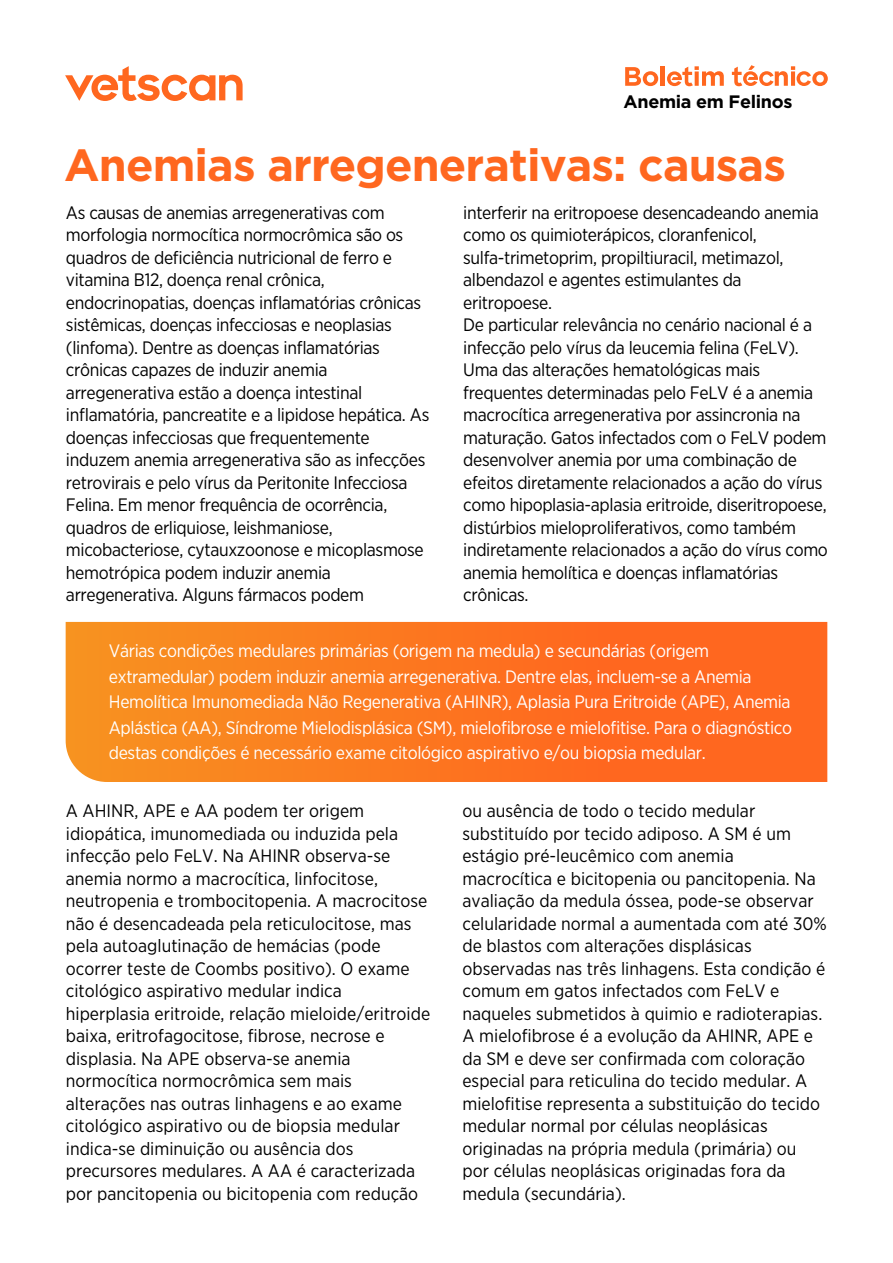
<style>
.page{position:relative;width:893px;height:1263px;background:#fff}
.page>*{position:absolute;margin:0;border:0;box-sizing:border-box;transform-origin:0 0}
.t1{font:700 45px "Gotham";letter-spacing:-.02em;color:#ff671f}
.t2{font:18px/22.5px "Gotham Narrow";letter-spacing:-.02em;color:#000}
.t3{font:18px/22.5px "Gotham Narrow";color:#000}
.t4{font:18px/25.5px "Gotham Narrow";letter-spacing:-.02em;color:#fff}
.t5{font:700 18px "Gotham";letter-spacing:-.02em;color:#000}
</style>
<div class="page">
<svg style="left:66px;top:622px;width:761px;height:160px;background:#fc761f"></svg>
<svg style="left:65px;top:66px;width:178px;height:35px"></svg>
<svg style="left:625px;top:67px;width:33px;height:19px"></svg>
<hr style="left:661px;top:66px;width:4px;height:20px;background:#ff671f">
<svg style="left:667px;top:66px;width:57px;height:20px"></svg>
<svg style="left:732px;top:65px;width:96px;height:21px"></svg>
<p class="t5" style="left:624px;top:92px;width:170px">Anemia em Felinos</p>
<h1 class="t1" style="left:64px;top:139px;width:723px">Anemias arregenerativas: causas</h1>
<p class="t2" style="left:66px;top:201px;width:365px">As causas de anemias arregenerativas com morfologia normocítica normocrômica são os quadros de deficiência nutricional de ferro e vitamina B12, doença renal crônica, endocrinopatias, doenças inflamatórias crônicas sistêmicas, doenças infecciosas e neoplasias (linfoma). Dentre as doenças inflamatórias crônicas capazes de induzir anemia arregenerativa estão a doença intestinal inflamatória, pancreatite e a lipidose hepática. As doenças infecciosas que frequentemente induzem anemia arregenerativa são as infecções retrovirais e pelo vírus da Peritonite Infecciosa Felina. Em menor frequência de ocorrência, quadros de erliquiose, leishmaniose, micobacteriose, cytauxzoonose e micoplasmose hemotrópica podem induzir anemia arregenerativa. Alguns fármacos podem</p>
<p class="t2" style="left:463px;top:201px;width:366px">interferir na eritropoese desencadeando anemia como os quimioterápicos, cloranfenicol, sulfa-trimetoprim, propiltiuracil, metimazol, albendazol e agentes estimulantes da eritropoese.<br>De particular relevância no cenário nacional é a infecção pelo vírus da leucemia felina (FeLV).<br>Uma das alterações hematológicas mais frequentes determinadas pelo FeLV é a anemia macrocítica arregenerativa por assincronia na maturação. Gatos infectados com o FeLV podem desenvolver anemia por uma combinação de efeitos diretamente relacionados a ação do vírus como hipoplasia-aplasia eritroide, diseritropoese, distúrbios mieloproliferativos, como também indiretamente relacionados a ação do vírus como anemia hemolítica e doenças inflamatórias crônicas.</p>
<p class="t4" style="left:109px;top:638px;width:685px">Várias condições medulares primárias (origem na medula) e secundárias (origem extramedular) podem induzir anemia arregenerativa. Dentre elas, incluem-se a Anemia Hemolítica Imunomediada Não Regenerativa (AHINR), Aplasia Pura Eritroide (APE), Anemia Aplástica (AA), Síndrome Mielodisplásica (SM), mielofibrose e mielofitise. Para o diagnóstico destas condições é necessário exame citológico aspirativo e/ou biopsia medular.</p>
<p class="t3" style="left:66px;top:799px;width:366px">A AHINR, APE e AA podem ter origem idiopática, imunomediada ou induzida pela infecção pelo FeLV. Na AHINR observa-se anemia normo a macrocítica, linfocitose, neutropenia e trombocitopenia. A macrocitose não é desencadeada pela reticulocitose, mas pela autoaglutinação de hemácias (pode ocorrer teste de Coombs positivo). O exame citológico aspirativo medular indica hiperplasia eritroide, relação mieloide/eritroide baixa, eritrofagocitose, fibrose, necrose e displasia. Na APE observa-se anemia normocítica normocrômica sem mais alterações nas outras linhagens e ao exame citológico aspirativo ou de biopsia medular indica-se diminuição ou ausência dos precursores medulares. A AA é caracterizada por pancitopenia ou bicitopenia com redução</p>
<p class="t3" style="left:462px;top:799px;width:366px">ou ausência de todo o tecido medular substituído por tecido adiposo. A SM é um estágio pré-leucêmico com anemia macrocítica e bicitopenia ou pancitopenia. Na avaliação da medula óssea, pode-se observar celularidade normal a aumentada com até 30% de blastos com alterações displásicas observadas nas três linhagens. Esta condição é comum em gatos infectados com FeLV e naqueles submetidos à quimio e radioterapias.<br>A mielofibrose é a evolução da AHINR, APE e da SM e deve ser confirmada com coloração especial para reticulina do tecido medular. A mielofitise representa a substituição do tecido medular normal por células neoplásicas originadas na própria medula (primária) ou por células neoplásicas originadas fora da medula (secundária).</p>
</div>
